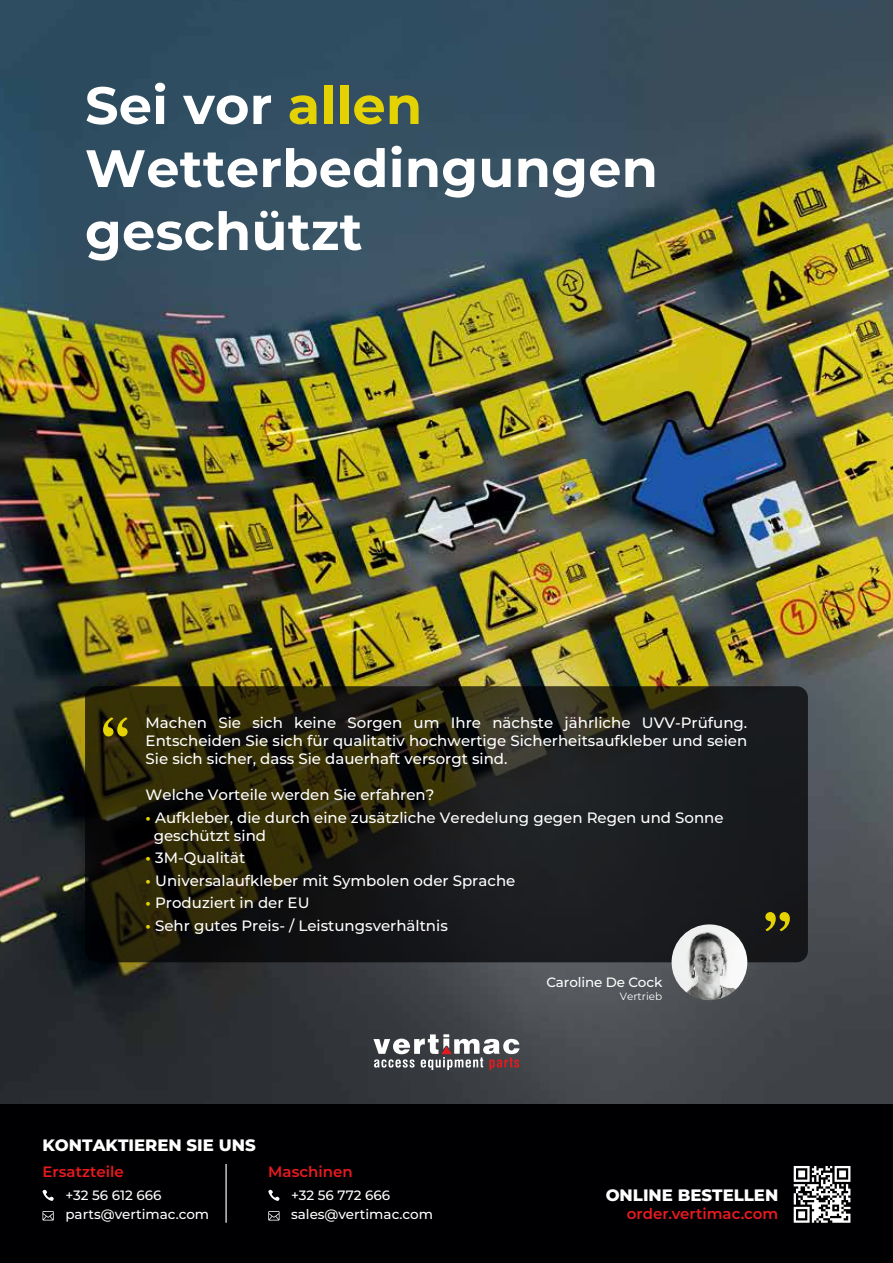
<style>
.page{position:relative;width:893px;height:1263px;background:#fff}
.page>*{position:absolute;margin:0;border:0;box-sizing:border-box;transform-origin:0 0}
.t1{font:700 52.5px/63px "Montserrat";letter-spacing:.005em;color:#fff}
.t2{font:800 16.5px "Montserrat";color:#fff}
.t3{font:500 15px/18px "Montserrat";color:#fff;text-align:justify}
.t4{font:600 15px "Montserrat";color:#e91a20}
.t5{font:500 13.5px/19.5px "Montserrat";color:#fff}
.t6{font:10.5px "Montserrat";color:#fff}
.s1{color:#e5d202}
.s2{font-weight:700;color:#e5d202}
</style>
<div class="page">
<img style="left:0;top:0;width:893px;height:1104px">
<div style="left:0;top:1104px;width:893px;height:159px;background:#000002"></div>
<svg style="left:794px;top:1166px;width:56px;height:57px"></svg>
<svg style="left:43px;top:1190px;width:11px;height:11px"></svg>
<svg style="left:43px;top:1211px;width:11px;height:9px"></svg>
<svg style="left:268px;top:1190px;width:12px;height:11px"></svg>
<svg style="left:268px;top:1211px;width:12px;height:9px"></svg>
<hr style="left:225px;top:1164px;width:2px;height:59px;background:#fff">
<svg style="left:85px;top:686px;width:723px;height:276px;background:#1e1d14"></svg>
<svg style="left:103px;top:717px;width:25px;height:19px"></svg>
<svg style="left:765px;top:912px;width:25px;height:19px"></svg>
<svg style="left:373px;top:1034px;width:146px;height:36px"></svg>
<img style="left:672px;top:924px;width:75px;height:76px;border-radius:38px">
<h1 class="t1" style="left:85px;top:71px;width:574px">Sei vor <span class="s1">allen<br></span>Wetterbedingungen geschützt</h1>
<p class="t3" style="left:146px;top:713px;width:603px">Machen Sie sich keine Sorgen um Ihre nächste jährliche UVV-Prüfung.<br>Entscheiden Sie sich für qualitativ hochwertige Sicherheitsaufkleber und seien Sie sich sicher, dass Sie dauerhaft versorgt sind.</p>
<p class="t3" style="left:146px;top:785px;width:290px">Welche Vorteile werden Sie erfahren?</p>
<p class="t3" style="left:154px;top:808px;width:571px;text-indent:-8px"><span class="s2">•</span> Aufkleber, die durch eine zusätzliche Veredelung gegen Regen und Sonne geschützt sind</p>
<p class="t3" style="left:146px;top:848px;width:101px"><span class="s2">•</span> 3M-Qualität</p>
<p class="t3" style="left:146px;top:871px;width:371px"><span class="s2">•</span> Universalaufkleber mit Symbolen oder Sprache</p>
<p class="t3" style="left:146px;top:893px;width:165px"><span class="s2">•</span> Produziert in der EU</p>
<p class="t3" style="left:146px;top:916px;width:304px"><span class="s2">•</span> Sehr gutes Preis- / Leistungsverhältnis</p>
<p class="t2" style="left:43px;top:1133px;width:215px">KONTAKTIEREN SIE UNS</p>
<p class="t4" style="left:43px;top:1161px;width:83px">Ersatzteile</p>
<p class="t4" style="left:268px;top:1161px;width:86px">Maschinen</p>
<p class="t5" style="left:546px;top:972px;width:117px">Caroline De Cock</p>
<p class="t6" style="left:620px;top:989px;width:44px">Vertrieb</p>
<p class="t5" style="left:65px;top:1184px;width:145px">+32 56 612 666 parts@vertimac.com</p>
<p class="t2" style="left:606px;top:1183px;width:174px">ONLINE BESTELLEN</p>
<p class="t5" style="left:291px;top:1184px;width:143px">+32 56 772 666 sales@vertimac.com</p>
<p class="t4" style="left:627px;top:1203px;width:153px">order.vertimac.com</p>
</div>
